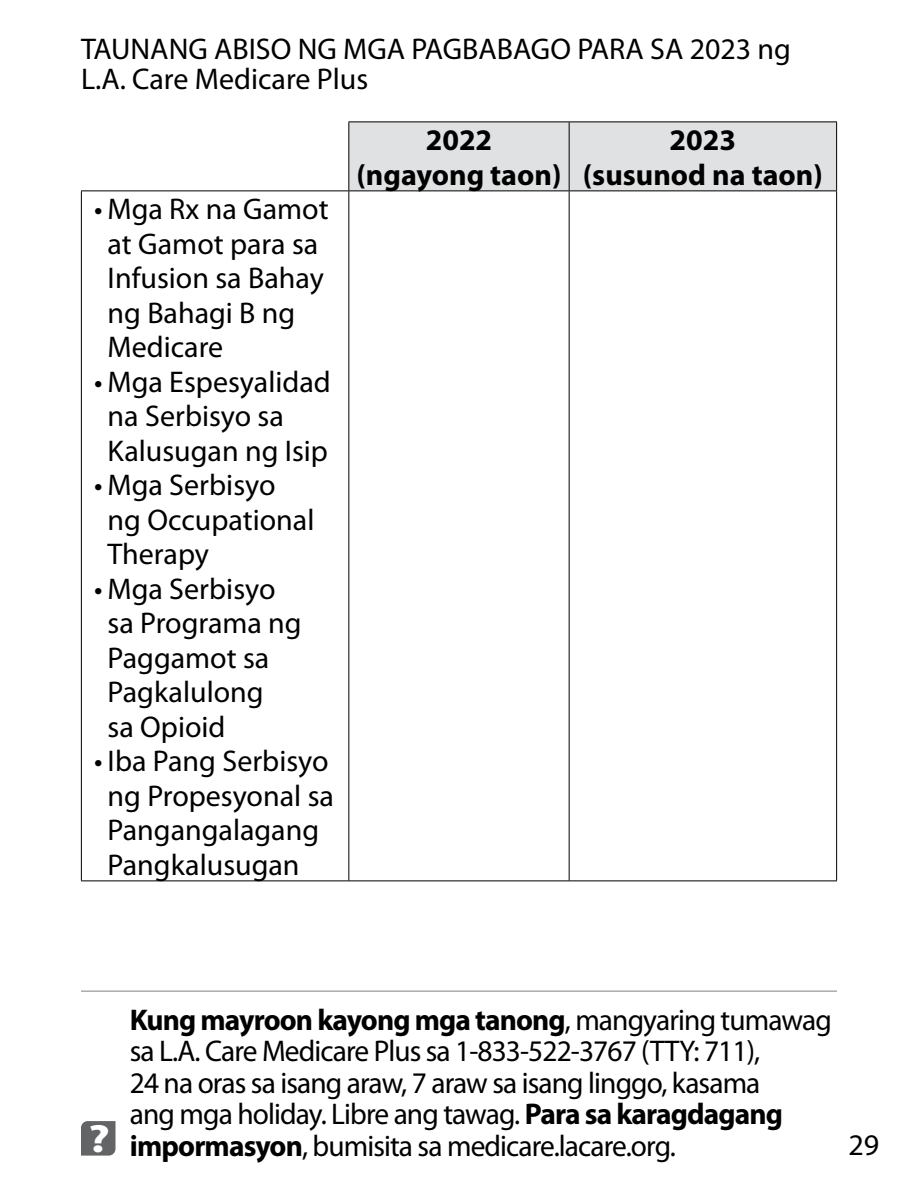
<style>
.page{position:relative;width:918px;height:1188px;background:#fff}
.page>*{position:absolute;margin:0;border:0;box-sizing:border-box;transform-origin:0 0}
.t1{font:700 39.45px "Myriad Pro";color:#fff;scale:1.25 1}
.t2{font:30px/34.5px "Myriad Pro";color:#000}
.t3{font:30px/31.5px "Myriad Pro";letter-spacing:-.03em;color:#000}
.t4{font:700 30px/34.5px "Myriad Pro";color:#000;text-align:center}
.s1{font-weight:700}
</style>
<div class="page">
<svg style="left:81px;top:1121px;width:35px;height:35px"></svg>
<hr style="left:81px;top:991px;width:756px;height:1px;background:#808080">
<div style="left:349px;top:123px;width:487px;height:67px;background:#e0e1e2"></div>
<hr style="left:81px;top:191px;width:1px;height:689px;background:#000">
<hr style="left:348px;top:191px;width:1px;height:689px;background:#000">
<hr style="left:569px;top:191px;width:1px;height:689px;background:#000">
<hr style="left:836px;top:191px;width:1px;height:689px;background:#000">
<hr style="left:81px;top:880px;width:268px;height:1px;background:#000">
<hr style="left:349px;top:880px;width:220px;height:1px;background:#000">
<hr style="left:569px;top:880px;width:268px;height:1px;background:#000">
<hr style="left:348px;top:122px;width:221px;height:1px;background:#000">
<hr style="left:348px;top:122px;width:1px;height:68px;background:#000">
<hr style="left:569px;top:122px;width:268px;height:1px;background:#000">
<hr style="left:569px;top:122px;width:1px;height:68px;background:#000">
<hr style="left:836px;top:122px;width:1px;height:68px;background:#000">
<hr style="left:81px;top:190px;width:268px;height:1px;background:#000">
<hr style="left:349px;top:190px;width:220px;height:1px;background:#000">
<hr style="left:569px;top:190px;width:268px;height:1px;background:#000">
<p class="t2" style="left:81px;top:33px;width:712px;line-height:30px">TAUNANG ABISO NG MGA PAGBABAGO PARA SA 2023 ng<br>L.A. Care Medicare Plus</p>
<p class="t2" style="left:108px;top:192px;width:223px;text-indent:-14px">• Mga Rx na Gamot at Gamot para sa<br>Infusion sa Bahay ng Bahagi B ng<br>Medicare</p>
<p class="t2" style="left:108px;top:364px;width:225px;text-indent:-14px">• Mga Espesyalidad na Serbisyo sa<br>Kalusugan ng Isip</p>
<p class="t2" style="left:108px;top:468px;width:208px;text-indent:-14px">• Mga Serbisyo ng Occupational<br>Therapy</p>
<p class="t2" style="left:108px;top:571px;width:196px;text-indent:-14px">• Mga Serbisyo sa Programa ng<br>Paggamot sa<br>Pagkalulong<br>sa Opioid</p>
<p class="t2" style="left:108px;top:744px;width:228px;text-indent:-14px">• Iba Pang Serbisyo ng Propesyonal sa<br>Pangangalagang<br>Pangkalusugan</p>
<p class="t4" style="left:357px;top:122px;width:206px">2022<br>(ngayong taon)</p>
<p class="t4" style="left:583px;top:122px;width:241px">2023<br>(susunod na taon)</p>
<p class="t3" style="left:130px;top:1003px;width:703px"><span class="s1">Kung mayroon kayong mga tanong</span>, mangyaring tumawag sa L.A. Care Medicare Plus sa 1-833-522-3767 (TTY: 711),<br>24 na oras sa isang araw, 7 araw sa isang linggo, kasama<br>ang mga holiday. Libre ang tawag. <span class="s1">Para sa karagdagang impormasyon</span>, bumisita sa medicare.lacare.org.</p>
<h1 class="t1" style="left:88px;top:1113px;width:19px">?</h1>
<p class="t2" style="left:848px;top:1127px;width:32px">29</p>
</div>
